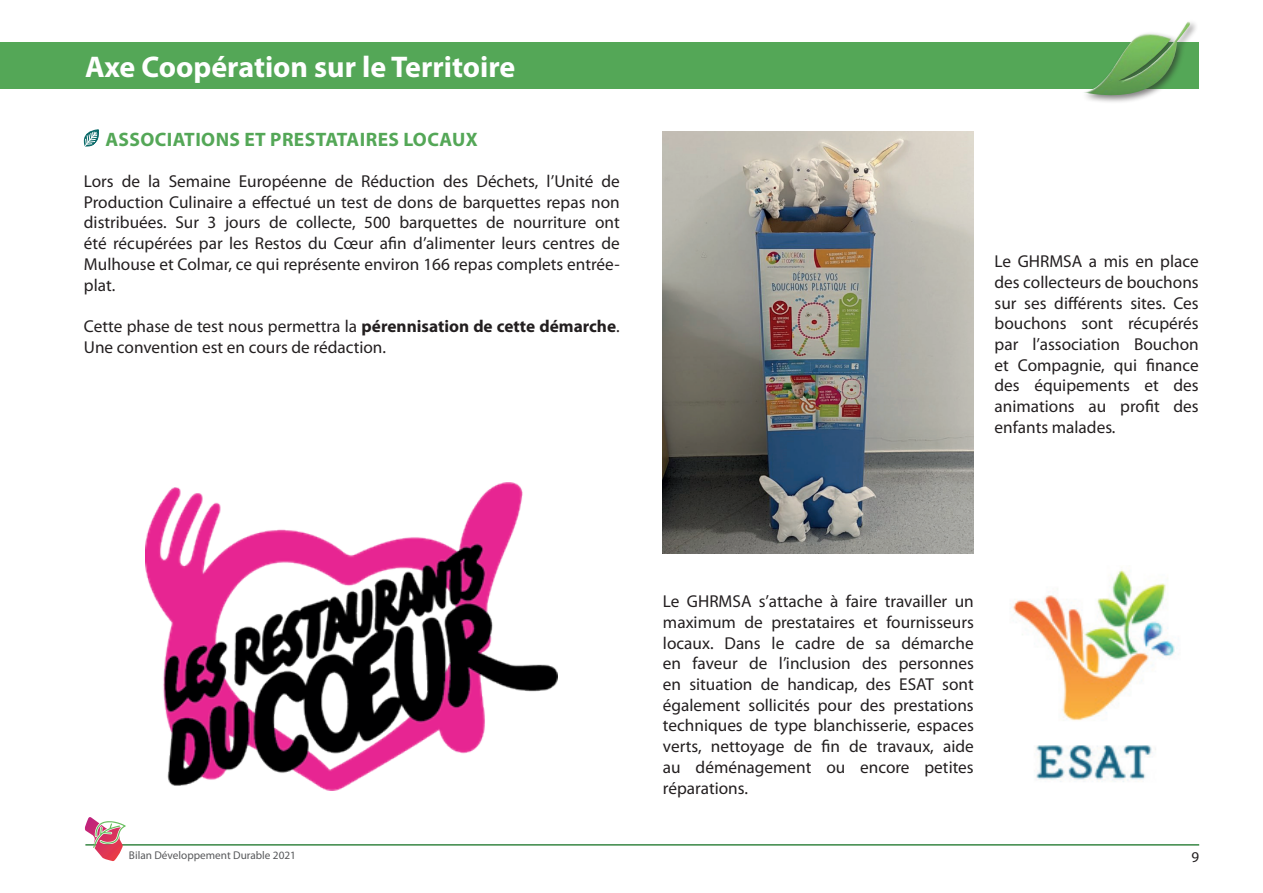
<style>
.page{position:relative;width:1263px;height:893px;background:#fff}
.page>*{position:absolute;margin:0;border:0;box-sizing:border-box;transform-origin:0 0}
.t1{font:700 30px "Myriad Pro";color:#fff}
.t2{font:700 19.5px "Myriad Pro";letter-spacing:.02em;color:#54a757}
.t3{font:17.25px/20.7px "Myriad Pro";color:#231f20;text-align:justify}
.t4{font:15px "Myriad Pro";color:#231f20}
.t5{font:11.25px "Myriad Pro";color:#57585a}
.s1{font-weight:700}
</style>
<div class="page">
<div style="left:0;top:43px;width:1199px;height:46px;background:#54a757"></div>
<hr style="left:85px;top:844px;width:1114px;height:2px;background:#398745">
<svg style="left:84px;top:817px;width:42px;height:44px"></svg>
<div style="left:1081px;top:19px;width:118px;height:85px;background:#231f20;opacity:.57"></div>
<img style="left:1083px;top:22px;width:108px;height:78px">
<svg style="left:83px;top:129px;width:16px;height:18px"></svg>
<img style="left:662px;top:132px;width:311px;height:422px">
<img style="left:146px;top:482px;width:412px;height:309px">
<img style="left:1012px;top:567px;width:165px;height:215px">
<h1 class="t1" style="left:85px;top:47px;width:432px">Axe Coopération sur le Territoire</h1>
<p class="t2" style="left:105px;top:126px;width:374px">ASSOCIATIONS ET PRESTATAIRES LOCAUX</p>
<p class="t3" style="left:84px;top:171px;width:537px">Lors de la Semaine Européenne de Réduction des Déchets, l’Unité de Production Culinaire a effectué un test de dons de barquettes repas non distribuées. Sur 3 jours de collecte, 500 barquettes de nourriture ont été récupérées par les Restos du Cœur afin d’alimenter leurs centres de Mulhouse et Colmar, ce qui représente environ 166 repas complets entrée&shy;plat.</p>
<p class="t3" style="left:84px;top:316px;width:537px">Cette phase de test nous permettra la <span class="s1">pérennisation de cette démarche</span>.<br>Une convention est en cours de rédaction.</p>
<p class="t3" style="left:994px;top:251px;width:206px">Le GHRMSA a mis en place des collecteurs de bouchons sur ses différents sites. Ces bouchons sont récupérés par l’association Bouchon et Compagnie, qui finance des équipements et des animations au profit des enfants malades.</p>
<p class="t5" style="left:129px;top:848px;width:169px">Bilan Développement Durable 2021</p>
<p class="t3" style="left:663px;top:591px;width:312px">Le GHRMSA s’attache à faire travailler un maximum de prestataires et fournisseurs locaux. Dans le cadre de sa démarche en faveur de l’inclusion des personnes en situation de handicap, des ESAT sont également sollicités pour des prestations techniques de type blanchisserie, espaces verts, nettoyage de fin de travaux, aide au déménagement ou encore petites réparations.</p>
<p class="t4" style="left:1191px;top:847px;width:9px">9</p>
</div>
